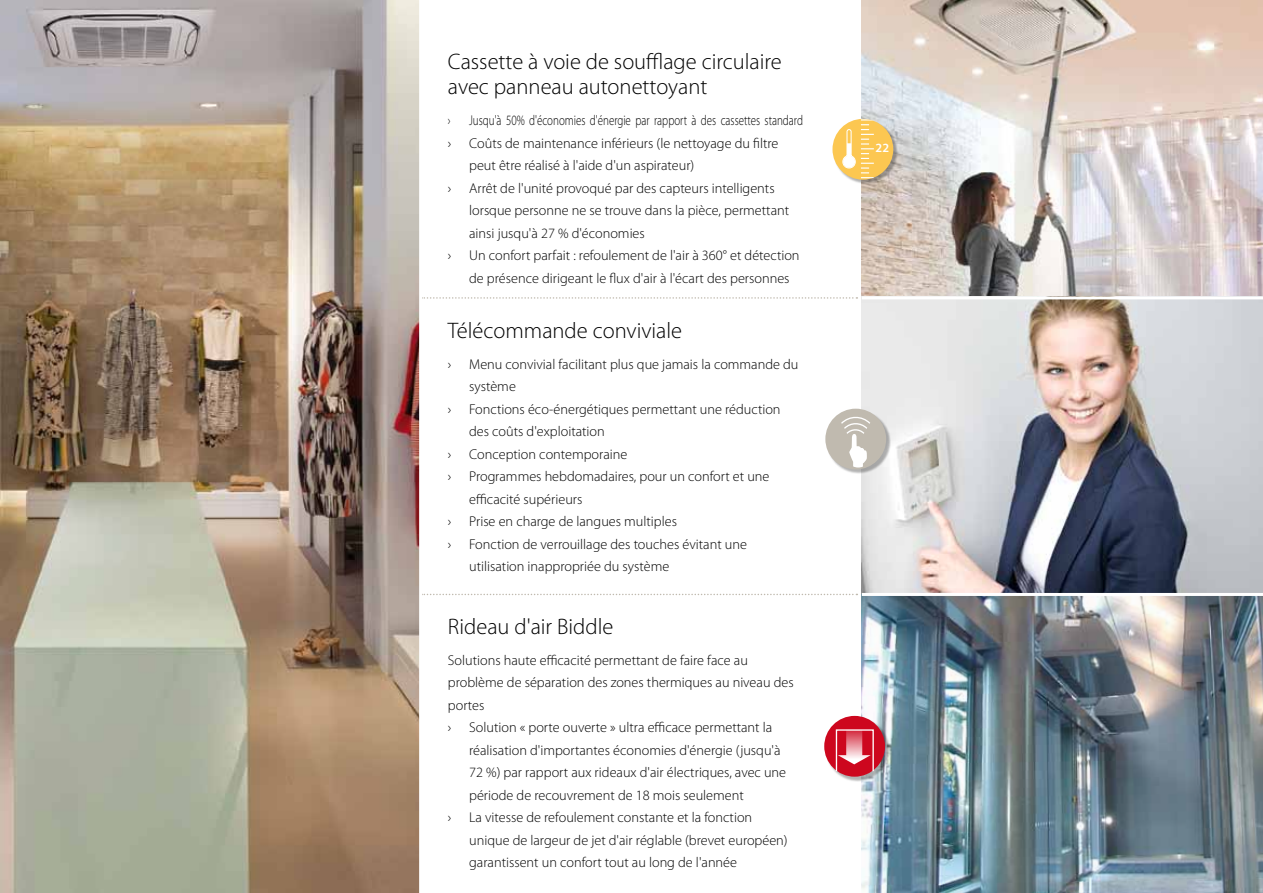
<style>
.page{position:relative;width:1263px;height:893px;background:#fff}
.page>*{position:absolute;margin:0;border:0;box-sizing:border-box;transform-origin:0 0}
.t1{font:300 22.5px/25.5px "Myriad Pro";color:#000}
.t2{font:300 14.25px/22.5px "Myriad Pro";color:#000}
.t3{font:300 14.25px "Myriad Pro";color:#000;scale:.77 1}
.t4{font:600 12.6px "Myriad Pro";color:#fff}
</style>
<div class="page">
<img style="left:862px;top:0;width:401px;height:296px">
<img style="left:862px;top:299px;width:401px;height:594px">
<img style="left:0;top:0;width:419px;height:893px">
<svg style="left:422px;top:297px;width:435px;height:2px"></svg>
<hr style="left:862px;top:593px;width:401px;height:3px;background:#fff">
<svg style="left:422px;top:594px;width:435px;height:1px"></svg>
<div style="left:826px;top:410px;width:65px;height:65px;background:#000;opacity:.3"></div>
<div style="left:825px;top:409px;width:61px;height:60px;background:#c0baaf;border-radius:50%"></div>
<svg style="left:840px;top:416px;width:32px;height:51px"></svg>
<div style="left:833px;top:120px;width:65px;height:65px;background:#000;opacity:.3"></div>
<div style="left:832px;top:119px;width:61px;height:61px;background:#fcc751;border-radius:50%"></div>
<svg style="left:842px;top:119px;width:32px;height:59px"></svg>
<div style="left:825px;top:717px;width:65px;height:65px;background:#000;opacity:.3"></div>
<div style="left:824px;top:716px;width:61px;height:61px;background:#cd071e;border-radius:50%"></div>
<svg style="left:838px;top:731px;width:33px;height:33px"></svg>
<div style="left:836px;top:729px;width:38px;height:43px;border:1px solid #fff"></div>
<h1 class="t1" style="left:448px;top:49px;width:335px">Cassette à voie de soufflage circulaire avec panneau autonettoyant</h1>
<p class="t3" style="left:448px;top:113px;width:5px">›</p>
<p class="t3" style="left:469px;top:113px;width:435px">Jusqu'à 50% d'économies d'énergie par rapport à des cassettes standard</p>
<p class="t2" style="left:448px;top:132px;width:332px">› Coûts de maintenance inférieurs (le nettoyage du filtre</p>
<p class="t2" style="left:469px;top:155px;width:227px">peut être réalisé à l'aide d'un aspirateur)</p>
<p class="t2" style="left:448px;top:177px;width:328px">› Arrêt de l'unité provoqué par des capteurs intelligents</p>
<p class="t2" style="left:469px;top:200px;width:321px">lorsque personne ne se trouve dans la pièce, permettant</p>
<p class="t2" style="left:469px;top:222px;width:177px">ainsi jusqu'à 27 % d'économies</p>
<p class="t2" style="left:448px;top:245px;width:353px">› Un confort parfait : refoulement de l'air à 360° et détection</p>
<p class="t2" style="left:469px;top:267px;width:322px">de présence dirigeant le flux d'air à l'écart des personnes</p>
<h1 class="t1" style="left:448px;top:318px;width:236px">Télécommande conviviale</h1>
<p class="t2" style="left:448px;top:353px;width:352px">› Menu convivial facilitant plus que jamais la commande du</p>
<p class="t2" style="left:469px;top:376px;width:48px">système</p>
<p class="t2" style="left:448px;top:398px;width:334px">› Fonctions éco-énergétiques permettant une réduction</p>
<p class="t2" style="left:469px;top:421px;width:137px">des coûts d'exploitation</p>
<p class="t2" style="left:448px;top:443px;width:181px">› Conception contemporaine</p>
<p class="t2" style="left:448px;top:466px;width:323px">› Programmes hebdomadaires, pour un confort et une</p>
<p class="t2" style="left:469px;top:488px;width:115px">efficacité supérieurs</p>
<p class="t2" style="left:448px;top:511px;width:231px">› Prise en charge de langues multiples</p>
<p class="t2" style="left:448px;top:533px;width:301px">› Fonction de verrouillage des touches évitant une</p>
<p class="t2" style="left:469px;top:556px;width:202px">utilisation inappropriée du système</p>
<h1 class="t1" style="left:448px;top:614px;width:167px">Rideau d'air Biddle</h1>
<p class="t2" style="left:448px;top:649px;width:347px">Solutions haute efficacité permettant de faire face au problème de séparation des zones thermiques au niveau des portes<br>› Solution « porte ouverte » ultra efficace permettant la</p>
<p class="t2" style="left:469px;top:739px;width:313px">réalisation d'importantes économies d'énergie (jusqu'à</p>
<p class="t2" style="left:469px;top:762px;width:318px">72 %) par rapport aux rideaux d'air électriques, avec une</p>
<p class="t2" style="left:469px;top:784px;width:276px">période de recouvrement de 18 mois seulement</p>
<p class="t2" style="left:448px;top:807px;width:306px">› La vitesse de refoulement constante et la fonction</p>
<p class="t2" style="left:469px;top:829px;width:320px">unique de largeur de jet d'air réglable (brevet européen)</p>
<p class="t2" style="left:469px;top:852px;width:269px">garantissent un confort tout au long de l'année</p>
<p class="t4" style="left:875px;top:140px;width:15px">22</p>
</div>
